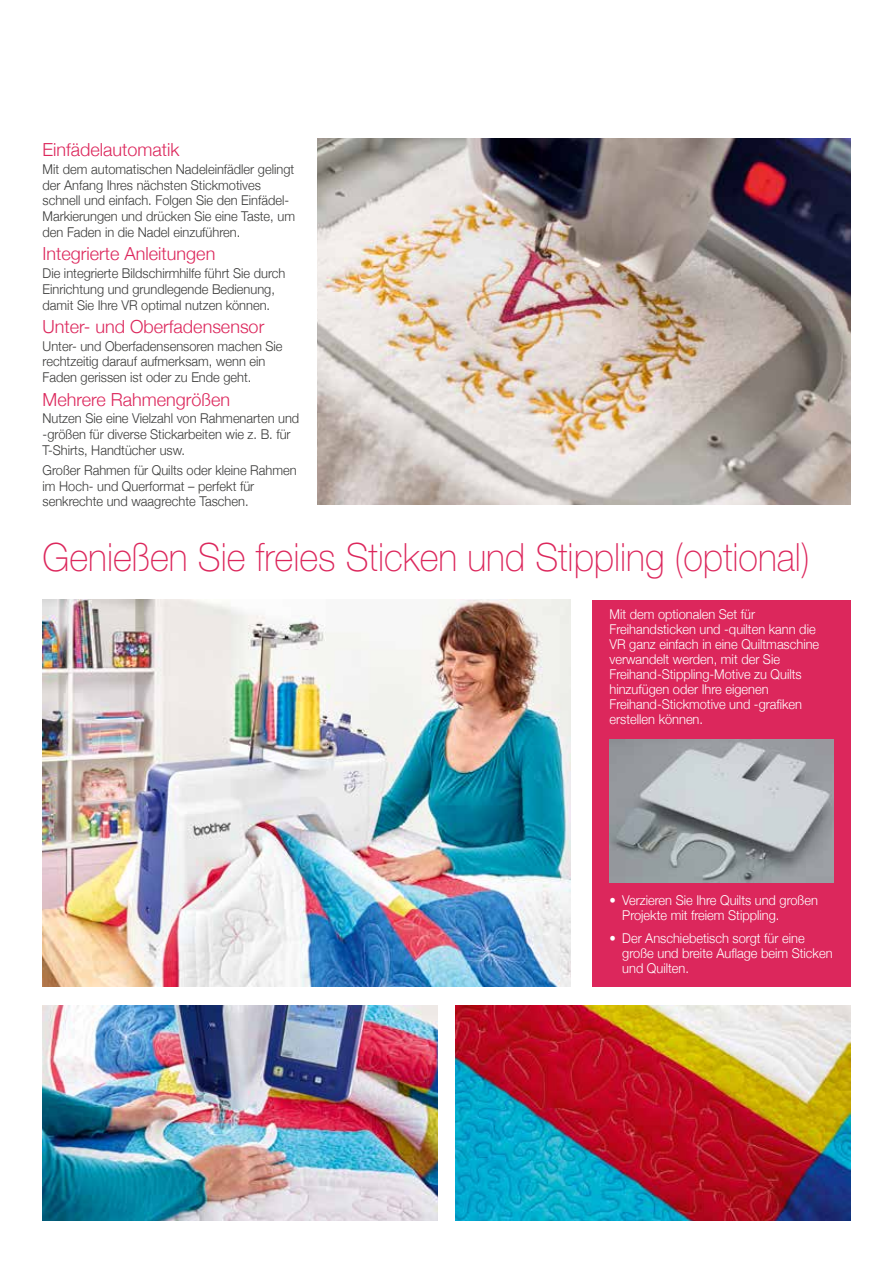
<style>
.page{position:relative;width:893px;height:1263px;background:#fff}
.page>*{position:absolute;margin:0;border:0;box-sizing:border-box;transform-origin:0 0}
.t1{font:100 39px "Helvetica Neue LT";color:#dc275c;scale:.93 1}
.t2{font:300 18px "Helvetica Neue";color:#dc275c}
.t3{font:300 13.5px/15.8px "Helvetica Neue";color:#3a3a39;scale:.95 1}
.t4{font:300 13.5px/15px "Helvetica Neue";color:#fff;scale:.95 1}
</style>
<div class="page">
<div style="left:592px;top:600px;width:258px;height:386px;background:#dc275c"></div>
<img style="left:43px;top:600px;width:528px;height:386px">
<img style="left:609px;top:740px;width:224px;height:142px">
<img style="left:318px;top:139px;width:532px;height:365px">
<img style="left:455px;top:1006px;width:395px;height:214px">
<img style="left:43px;top:1006px;width:395px;height:214px">
<h2 class="t2" style="left:43px;top:135px;width:139px">Einfädelautomatik</h2>
<p class="t3" style="left:43px;top:160px;width:267px">Mit dem automatischen Nadeleinfädler gelingt der Anfang Ihres nächsten Stickmotives schnell und einfach. Folgen Sie den Einfädel-Markierungen und drücken Sie eine Taste, um den Faden in die Nadel einzuführen.</p>
<h2 class="t2" style="left:43px;top:239px;width:174px">Integrierte Anleitungen</h2>
<p class="t3" style="left:43px;top:265px;width:257px">Die integrierte Bildschirmhilfe führt Sie durch<br>Einrichtung und grundlegende Bedienung, damit Sie Ihre VR optimal nutzen können.</p>
<h2 class="t2" style="left:43px;top:312px;width:223px">Unter- und Oberfadensensor</h2>
<p class="t3" style="left:43px;top:337px;width:254px">Unter- und Oberfadensensoren machen Sie rechtzeitig darauf aufmerksam, wenn ein<br>Faden gerissen ist oder zu Ende geht.</p>
<h2 class="t2" style="left:43px;top:385px;width:189px">Mehrere Rahmengrößen</h2>
<p class="t3" style="left:43px;top:410px;width:272px">Nutzen Sie eine Vielzahl von Rahmenarten und -größen für diverse Stickarbeiten wie z. B. für<br>T-Shirts, Handtücher usw.</p>
<p class="t3" style="left:43px;top:461px;width:269px">Großer Rahmen für Quilts oder kleine Rahmen im Hoch- und Querformat – perfekt für senkrechte und waagrechte Taschen.</p>
<h1 class="t1" style="left:43px;top:535px;width:826px">Genießen Sie freies Sticken und Stippling (optional)</h1>
<p class="t4" style="left:609px;top:606px;width:222px">Mit dem optionalen Set für<br>Freihandsticken und -quilten kann die<br>VR ganz einfach in eine Quiltmaschine verwandelt werden, mit der Sie<br>Freihand-Stippling-Motive zu Quilts hinzufügen oder Ihre eigenen<br>Freihand-Stickmotive und -grafiken erstellen können.</p>
<p class="t4" style="left:622px;top:892px;width:208px;text-indent:-13px">• Verzieren Sie Ihre Quilts und großen<br>Projekte mit freiem Stippling.</p>
<p class="t4" style="left:622px;top:930px;width:223px;text-indent:-13px">• Der Anschiebetisch sorgt für eine große und breite Auflage beim Sticken und Quilten.</p>
</div>
